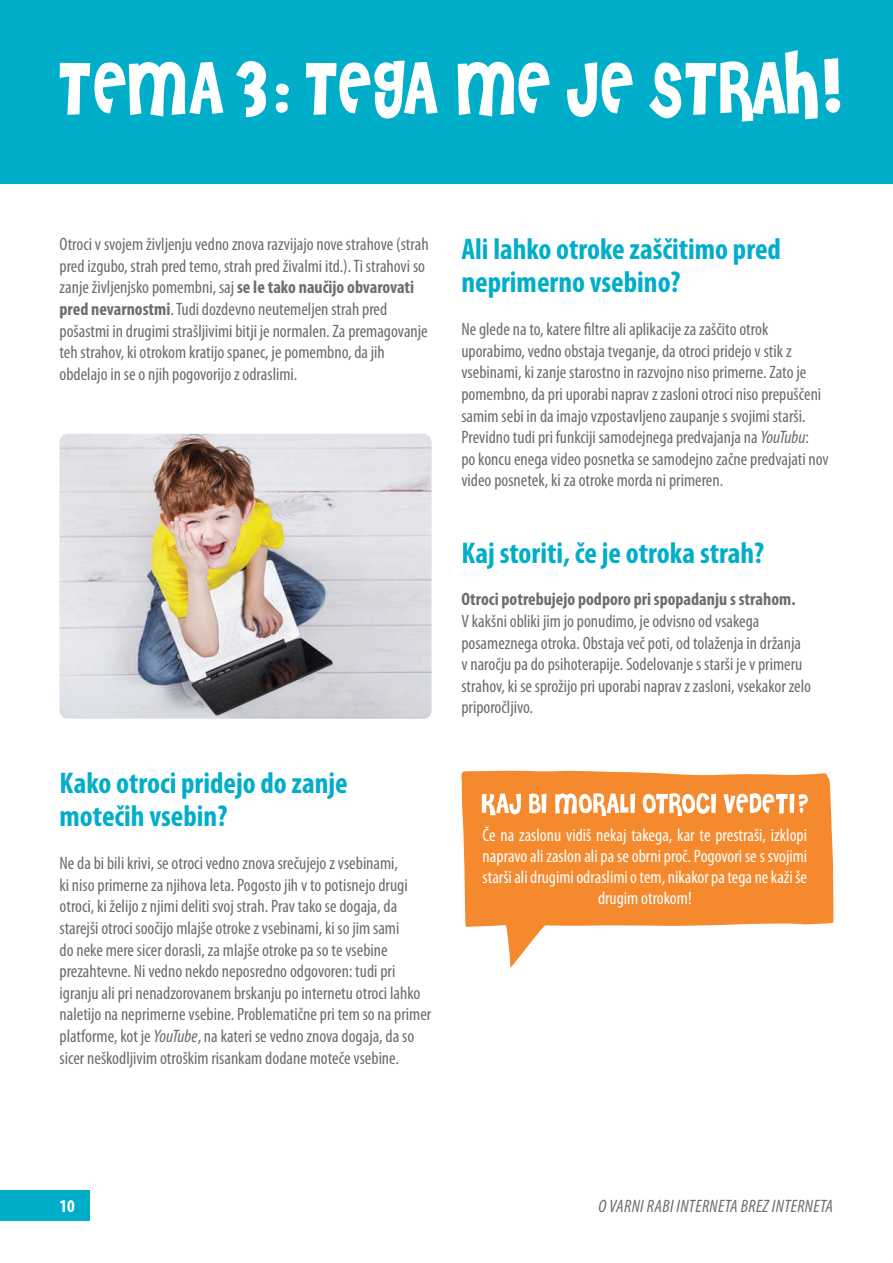
<style>
.page{position:relative;width:893px;height:1263px;background:#fff}
.page>*{position:absolute;margin:0;border:0;box-sizing:border-box;transform-origin:0 0}
.t1{font:700 condensed 30px/33px "Myriad Pro";color:#00aeca}
.t2{font:condensed 18px/21.6px "Myriad Pro";color:#6c6d70}
.t3{font:condensed 18px/21px "Myriad Pro";color:#fff;text-align:center}
.t4{font:700 condensed 18px "Myriad Pro";color:#6c6d70}
.t5{font:italic condensed 18px "Myriad Pro";letter-spacing:.02em;color:#6c6d70}
.t6{font:700 condensed 18px "Myriad Pro";color:#fff}
.s1{font-weight:700}
.s2{font-style:italic}
</style>
<div class="page">
<div style="left:0;top:1190px;width:90px;height:30px;background:#00aeca"></div>
<svg style="left:461px;top:770px;width:373px;height:198px;fill:#f5892e"></svg>
<svg style="left:482px;top:793px;width:153px;height:23px"></svg>
<svg style="left:643px;top:793px;width:73px;height:23px"></svg>
<svg style="left:723px;top:793px;width:85px;height:20px"></svg>
<div style="left:0;top:0;width:893px;height:184px;background:#00aeca"></div>
<svg style="left:60px;top:50px;width:781px;height:72px"></svg>
<svg style="left:275px;top:82px;width:14px;height:33px"></svg>
<img style="left:60px;top:434px;width:372px;height:285px">
<p class="t2" style="left:60px;top:233px;width:371px">Otroci v svojem življenju vedno znova razvijajo nove strahove (strah pred izgubo, strah pred temo, strah pred živalmi itd.). Ti strahovi so zanje življenjsko pomembni, saj <span class="s1">se le tako naučijo obvarovati pred nevarnostmi</span>. Tudi dozdevno neutemeljen strah pred pošastmi in drugimi strašljivimi bitji je normalen. Za premagovanje teh strahov, ki otrokom kratijo spanec, je pomembno, da jih obdelajo in se o njih pogovorijo z odraslimi.</p>
<h1 class="t1" style="left:461px;top:232px;width:321px">Ali lahko otroke zaščitimo pred neprimerno vsebino?</h1>
<p class="t2" style="left:461px;top:318px;width:369px">Ne glede na to, katere filtre ali aplikacije za zaščito otrok uporabimo, vedno obstaja tveganje, da otroci pridejo v stik z vsebinami, ki zanje starostno in razvojno niso primerne. Zato je pomembno, da pri uporabi naprav z zasloni otroci niso prepuščeni samim sebi in da imajo vzpostavljeno zaupanje s svojimi starši.<br>Previdno tudi pri funkciji samodejnega predvajanja na <span class="s2">YOUTUBU</span>:<br>po koncu enega video posnetka se samodejno začne predvajati nov video posnetek, ki za otroke morda ni primeren.</p>
<h1 class="t1" style="left:60px;top:766px;width:290px">Kako otroci pridejo do zanje motečih vsebin?</h1>
<p class="t2" style="left:60px;top:852px;width:373px">Ne da bi bili krivi, se otroci vedno znova srečujejo z vsebinami,<br>ki niso primerne za njihova leta. Pogosto jih v to potisnejo drugi otroci, ki želijo z njimi deliti svoj strah. Prav tako se dogaja, da starejši otroci soočijo mlajše otroke z vsebinami, ki so jim sami<br>do neke mere sicer dorasli, za mlajše otroke pa so te vsebine prezahtevne. Ni vedno nekdo neposredno odgovoren: tudi pri igranju ali pri nenadzorovanem brskanju po internetu otroci lahko naletijo na neprimerne vsebine. Problematične pri tem so na primer platforme, kot je <span class="s2">YOUTUBE</span>, na kateri se vedno znova dogaja, da so sicer neškodljivim otroškim risankam dodane moteče vsebine.</p>
<h1 class="t1" style="left:461px;top:535px;width:304px">Kaj storiti, če je otroka strah?</h1>
<p class="t4" style="left:461px;top:588px;width:336px">Otroci potrebujejo podporo pri spopadanju s strahom.</p>
<p class="t2" style="left:461px;top:610px;width:351px">V kakšni obliki jim jo ponudimo, je odvisno od vsakega posameznega otroka. Obstaja več poti, od tolaženja in držanja v naročju pa do psihoterapije. Sodelovanje s starši je v primeru strahov, ki se sprožijo pri uporabi naprav z zasloni, vsekakor zelo priporočljivo.</p>
<p class="t3" style="left:483px;top:825px;width:326px">Če na zaslonu vidiš nekaj takega, kar te prestraši, izklopi napravo ali zaslon ali pa se obrni proč. Pogovori se s svojimi starši ali drugimi odraslimi o tem, nikakor pa tega ne kaži še drugim otrokom!</p>
<p class="t6" style="left:60px;top:1194px;width:17px">10</p>
<p class="t5" style="left:598px;top:1195px;width:236px">O VARNI RABI INTERNETA BREZ INTERNETA</p>
</div>
